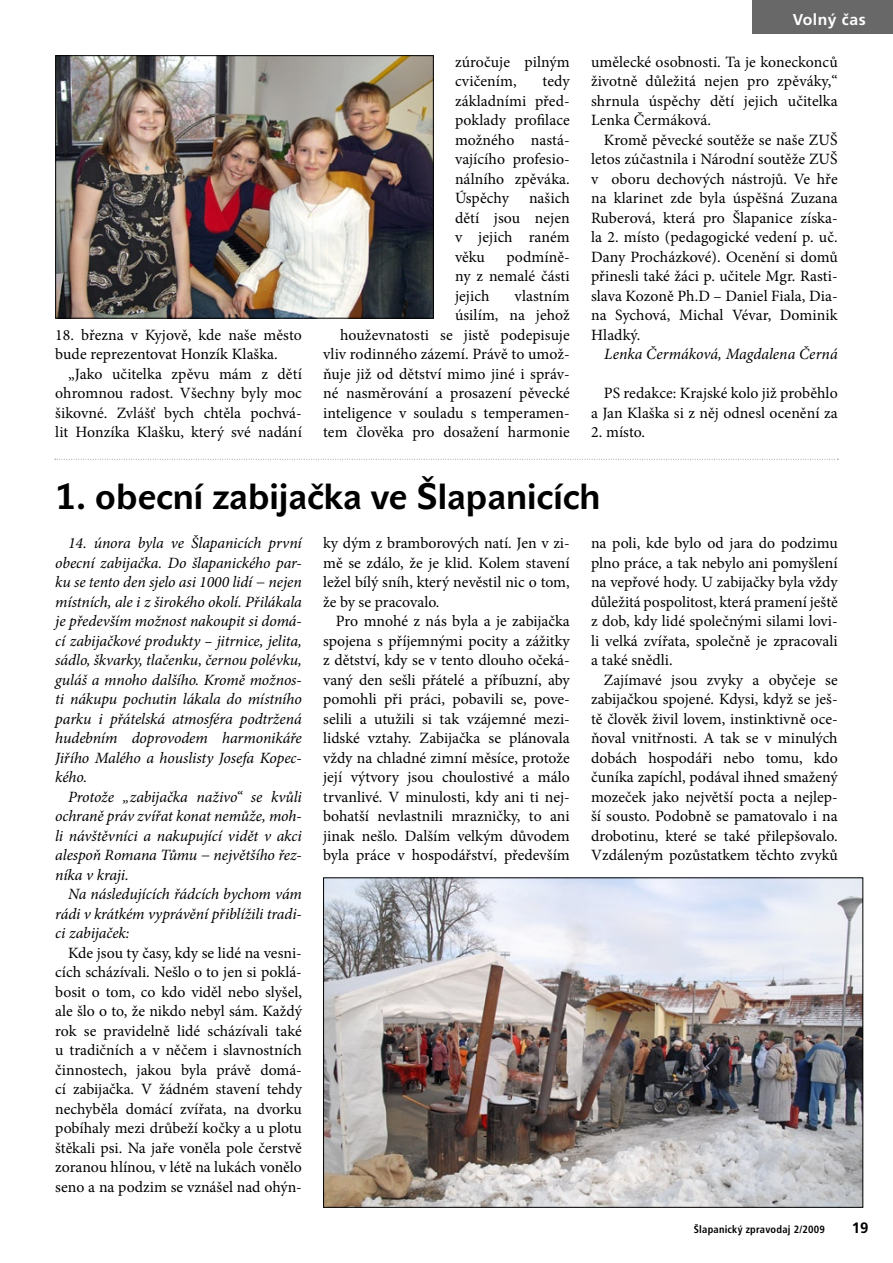
<style>
.page{position:relative;width:893px;height:1263px;background:#fff}
.page>*{position:absolute;margin:0;border:0;box-sizing:border-box;transform-origin:0 0}
.t1{font:700 36px "John Sans Text Pro";color:#000}
.t2{font:15.75px/19.5px "Minion Pro";color:#000;text-align:justify}
.t3{font:italic 15.75px "Minion Pro";letter-spacing:-.005em;color:#000}
.t4{font:700 15.75px "Frutiger CE";letter-spacing:.03em;color:#fff}
.t5{font:700 15px "Frutiger CE";color:#000}
.t6{font:700 condensed 10.5px "Frutiger CE";letter-spacing:.02em;color:#000}
</style>
<div class="page">
<div style="left:753px;top:0;width:140px;height:34px;background:#686868"></div>
<img style="left:57px;top:57px;width:375px;height:260px">
<div style="left:55px;top:55px;width:379px;height:264px;border:1px solid #000"></div>
<svg style="left:55px;top:459px;width:783px;height:1px"></svg>
<img style="left:325px;top:879px;width:536px;height:327px">
<p class="t4" style="left:793px;top:11px;width:74px">Volný čas</p>
<p class="t2" style="left:591px;top:52px;width:248px">umělecké osobnosti. Ta je koneckonců</p>
<p class="t2" style="left:591px;top:72px;width:248px">životně důležitá nejen pro zpěváky,“</p>
<p class="t2" style="left:591px;top:91px;width:248px">shrnula úspěchy dětí jejich učitelka</p>
<p class="t2" style="left:591px;top:111px;width:121px">Lenka Čermáková.</p>
<p class="t2" style="left:604px;top:130px;width:235px">Kromě pěvecké soutěže se naše ZUŠ</p>
<p class="t2" style="left:591px;top:150px;width:248px">letos zúčastnila i Národní soutěže ZUŠ</p>
<p class="t2" style="left:591px;top:169px;width:248px">v oboru dechových nástrojů. Ve hře</p>
<p class="t2" style="left:591px;top:189px;width:248px">na klarinet zde byla úspěšná Zuzana</p>
<p class="t2" style="left:591px;top:208px;width:248px">Ruberová, která pro Šlapanice získa-</p>
<p class="t2" style="left:591px;top:228px;width:248px">la 2. místo (pedagogické vedení p. uč.</p>
<p class="t2" style="left:591px;top:247px;width:248px">Dany Procházkové). Ocenění si domů</p>
<p class="t2" style="left:591px;top:267px;width:248px">přinesli také žáci p. učitele Mgr. Rasti-</p>
<p class="t2" style="left:591px;top:286px;width:248px">slava Kozoně Ph.D – Daniel Fiala, Dia-</p>
<p class="t2" style="left:591px;top:306px;width:248px">na Sychová, Michal Vévar, Dominik</p>
<p class="t2" style="left:591px;top:325px;width:51px">Hladký.</p>
<p class="t3" style="left:604px;top:343px;width:235px">Lenka Čermáková, Magdalena Černá</p>
<p class="t2" style="left:591px;top:384px;width:248px;text-align:right">PS redakce: Krajské kolo již proběhlo<br>a Jan Klaška si z něj odnesl ocenění za</p>
<p class="t2" style="left:591px;top:423px;width:56px">2. místo.</p>
<p class="t1" style="left:55px;top:476px;width:547px">1. obecní zabijačka ve Šlapanicích</p>
<p class="t3" style="left:68px;top:532px;width:235px">14. února byla ve Šlapanicích první</p>
<p class="t3" style="left:55px;top:552px;width:248px">obecní zabijačka. Do šlapanického par-</p>
<p class="t3" style="left:55px;top:571px;width:248px">ku se tento den sjelo asi 1000 lidí − nejen</p>
<p class="t3" style="left:55px;top:591px;width:248px">místních, ale i z širokého okolí. Přilákala</p>
<p class="t3" style="left:55px;top:610px;width:248px">je především možnost nakoupit si domá-</p>
<p class="t3" style="left:55px;top:630px;width:248px">cí zabijačkové produkty – jitrnice, jelita,</p>
<p class="t3" style="left:55px;top:649px;width:248px">sádlo, škvarky, tlačenku, černou polévku,</p>
<p class="t3" style="left:55px;top:669px;width:248px">guláš a mnoho dalšího. Kromě možnos-</p>
<p class="t3" style="left:55px;top:688px;width:248px">ti nákupu pochutin lákala do místního</p>
<p class="t3" style="left:55px;top:708px;width:248px">parku i přátelská atmosféra podtržená</p>
<p class="t3" style="left:55px;top:727px;width:248px">hudebním doprovodem harmonikáře</p>
<p class="t3" style="left:55px;top:747px;width:248px">Jiřího Malého a houslisty Josefa Kopec-</p>
<p class="t3" style="left:55px;top:766px;width:33px">kého.</p>
<p class="t3" style="left:68px;top:786px;width:235px">Protože „zabijačka naživo“ se kvůli</p>
<p class="t3" style="left:55px;top:805px;width:248px">ochraně práv zvířat konat nemůže, moh-</p>
<p class="t3" style="left:55px;top:825px;width:248px">li návštěvníci a nakupující vidět v akci</p>
<p class="t3" style="left:55px;top:844px;width:248px">alespoň Romana Tůmu − největšího řez-</p>
<p class="t3" style="left:55px;top:864px;width:75px">níka v kraji.</p>
<p class="t3" style="left:68px;top:883px;width:235px">Na následujících řádcích bychom vám</p>
<p class="t3" style="left:55px;top:903px;width:248px">rádi v krátkém vyprávění přiblížili tradi-</p>
<p class="t3" style="left:55px;top:922px;width:76px">ci zabijaček:</p>
<p class="t2" style="left:68px;top:943px;width:235px">Kde jsou ty časy, kdy se lidé na vesni-</p>
<p class="t2" style="left:55px;top:963px;width:248px">cích scházívali. Nešlo o to jen si poklá-</p>
<p class="t2" style="left:55px;top:982px;width:248px">bosit o tom, co kdo viděl nebo slyšel,</p>
<p class="t2" style="left:55px;top:1002px;width:248px">ale šlo o to, že nikdo nebyl sám. Každý</p>
<p class="t2" style="left:55px;top:1021px;width:248px">rok se pravidelně lidé scházívali také</p>
<p class="t2" style="left:55px;top:1041px;width:248px">u tradičních a v něčem i slavnostních</p>
<p class="t2" style="left:55px;top:1060px;width:248px">činnostech, jakou byla právě domá-</p>
<p class="t2" style="left:55px;top:1080px;width:248px">cí zabijačka. V žádném stavení tehdy</p>
<p class="t2" style="left:55px;top:1099px;width:248px">nechyběla domácí zvířata, na dvorku</p>
<p class="t2" style="left:55px;top:1119px;width:248px">pobíhaly mezi drůbeží kočky a u plotu</p>
<p class="t2" style="left:55px;top:1138px;width:248px">štěkali psi. Na jaře voněla pole čerstvě</p>
<p class="t2" style="left:55px;top:1158px;width:248px">zoranou hlínou, v létě na lukách vonělo</p>
<p class="t2" style="left:55px;top:1177px;width:248px">seno a na podzim se vznášel nad ohýn-</p>
<p class="t2" style="left:455px;top:52px;width:116px">zúročuje pilným cvičením,</p>
<p class="t2" style="left:455px;top:72px;width:116px;text-indent:88px">tedy základními před&shy;poklady profilace možného nastá&shy;vajícího profesio&shy;nálního zpěváka.<br>Úspěchy</p>
<p class="t2" style="left:455px;top:189px;width:116px;text-indent:74px">našich dětí jsou nejen v jejich raném věku</p>
<p class="t2" style="left:455px;top:247px;width:116px;text-indent:51px">podmíně&shy;ny z nemalé části jejich</p>
<p class="t2" style="left:323px;top:286px;width:248px;text-align:right">vlastním<br>úsilím, na jehož<br>houževnatosti se jistě podepisuje vliv rodinného zázemí. Právě to umož&shy;ňuje již od dětství mimo jiné i správ&shy;né nasměrování a prosazení pěvecké inteligence v souladu s temperamen&shy;tem člověka pro dosažení harmonie</p>
<p class="t2" style="left:55px;top:325px;width:248px">18. března v Kyjově, kde naše město</p>
<p class="t2" style="left:55px;top:345px;width:224px">bude reprezentovat Honzík Klaška.</p>
<p class="t2" style="left:68px;top:364px;width:235px">„Jako učitelka zpěvu mám z dětí</p>
<p class="t2" style="left:55px;top:384px;width:248px">ohromnou radost. Všechny byly moc</p>
<p class="t2" style="left:55px;top:403px;width:248px">šikovné. Zvlášť bych chtěla pochvá-</p>
<p class="t2" style="left:55px;top:423px;width:248px">lit Honzíka Klašku, který své nadání</p>
<p class="t2" style="left:591px;top:534px;width:248px">na poli, kde bylo od jara do podzimu</p>
<p class="t2" style="left:591px;top:553px;width:248px">plno práce, a tak nebylo ani pomyšlení</p>
<p class="t2" style="left:591px;top:573px;width:248px">na vepřové hody. U zabijačky byla vždy</p>
<p class="t2" style="left:591px;top:592px;width:248px">důležitá pospolitost, která pramení ještě</p>
<p class="t2" style="left:591px;top:612px;width:248px">z dob, kdy lidé společnými silami lovi-</p>
<p class="t2" style="left:591px;top:631px;width:248px">li velká zvířata, společně je zpracovali</p>
<p class="t2" style="left:591px;top:651px;width:83px">a také snědli.</p>
<p class="t2" style="left:604px;top:670px;width:235px">Zajímavé jsou zvyky a obyčeje se</p>
<p class="t2" style="left:591px;top:690px;width:248px">zabijačkou spojené. Kdysi, když se ješ-</p>
<p class="t2" style="left:591px;top:709px;width:248px">tě člověk živil lovem, instinktivně oce-</p>
<p class="t2" style="left:591px;top:729px;width:248px">ňoval vnitřnosti. A tak se v minulých</p>
<p class="t2" style="left:591px;top:748px;width:248px">dobách hospodáři nebo tomu, kdo</p>
<p class="t2" style="left:591px;top:768px;width:248px">čuníka zapíchl, podával ihned smažený</p>
<p class="t2" style="left:591px;top:787px;width:248px">mozeček jako největší pocta a nejlep-</p>
<p class="t2" style="left:591px;top:807px;width:248px">ší sousto. Podobně se pamatovalo i na</p>
<p class="t2" style="left:591px;top:826px;width:248px">drobotinu, které se také přilepšovalo.</p>
<p class="t2" style="left:591px;top:846px;width:248px">Vzdáleným pozůstatkem těchto zvyků</p>
<p class="t2" style="left:323px;top:534px;width:248px">ky dým z bramborových natí. Jen v zi-</p>
<p class="t2" style="left:323px;top:553px;width:248px">mě se zdálo, že je klid. Kolem stavení</p>
<p class="t2" style="left:323px;top:573px;width:248px">ležel bílý sníh, který nevěstil nic o tom,</p>
<p class="t2" style="left:323px;top:592px;width:118px">že by se pracovalo.</p>
<p class="t2" style="left:336px;top:612px;width:235px">Pro mnohé z nás byla a je zabijačka</p>
<p class="t2" style="left:323px;top:631px;width:248px">spojena s příjemnými pocity a zážitky</p>
<p class="t2" style="left:323px;top:651px;width:248px">z dětství, kdy se v tento dlouho očeká-</p>
<p class="t2" style="left:323px;top:670px;width:248px">vaný den sešli přátelé a příbuzní, aby</p>
<p class="t2" style="left:323px;top:690px;width:248px">pomohli při práci, pobavili se, pove-</p>
<p class="t2" style="left:323px;top:709px;width:248px">selili a utužili si tak vzájemné mezi-</p>
<p class="t2" style="left:323px;top:729px;width:248px">lidské vztahy. Zabijačka se plánovala</p>
<p class="t2" style="left:323px;top:748px;width:248px">vždy na chladné zimní měsíce, protože</p>
<p class="t2" style="left:323px;top:768px;width:248px">její výtvory jsou choulostivé a málo</p>
<p class="t2" style="left:323px;top:787px;width:248px">trvanlivé. V minulosti, kdy ani ti nej-</p>
<p class="t2" style="left:323px;top:807px;width:248px">bohatší nevlastnili mrazničky, to ani</p>
<p class="t2" style="left:323px;top:826px;width:248px">jinak nešlo. Dalším velkým důvodem</p>
<p class="t2" style="left:323px;top:846px;width:248px">byla práce v hospodářství, především</p>
<p class="t6" style="left:694px;top:1223px;width:133px">Šlapanický zpravodaj 2/2009</p>
<p class="t5" style="left:852px;top:1219px;width:9px">19</p>
</div>
